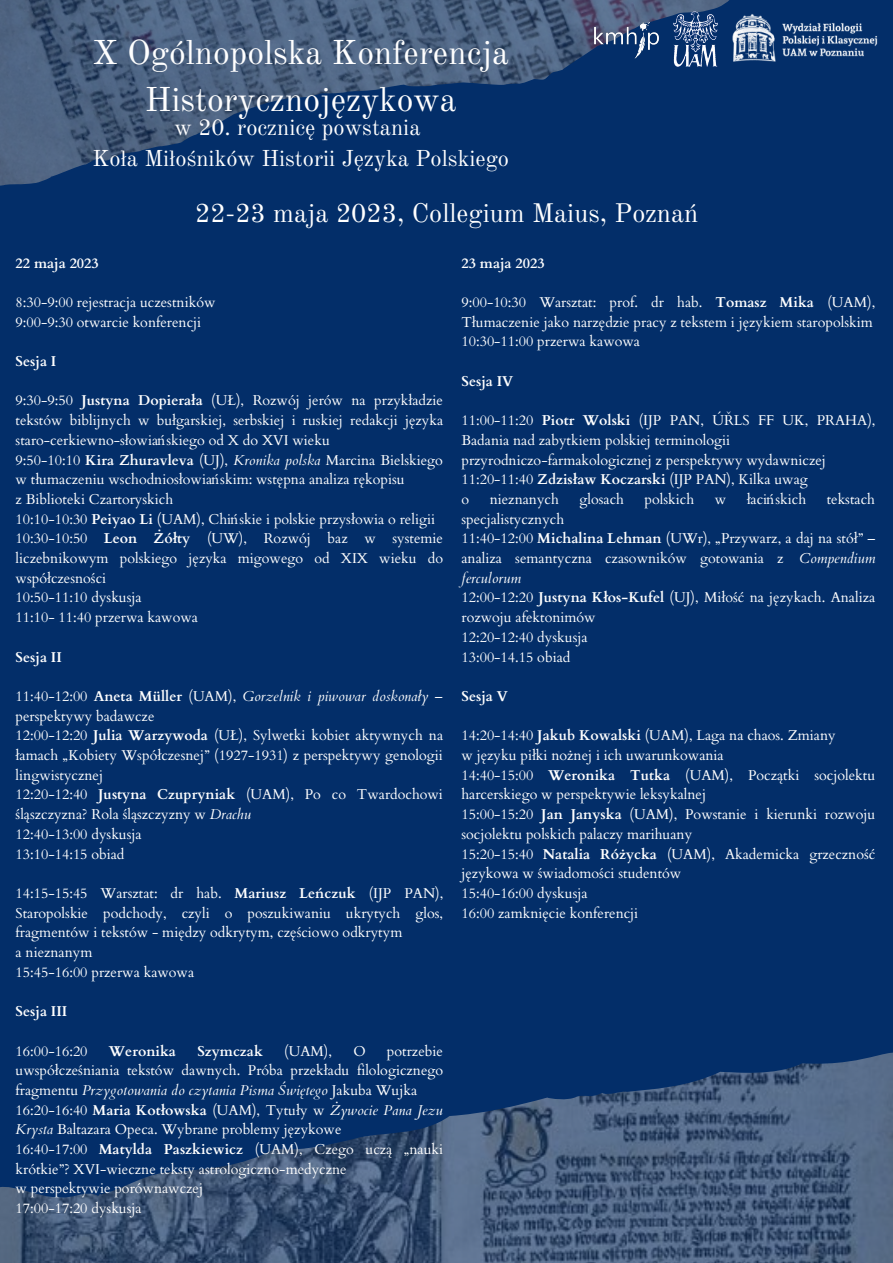
<style>
.page{position:relative;width:893px;height:1263px;background:#032e69}
.page>*{position:absolute;margin:0;border:0;box-sizing:border-box;transform-origin:0 0}
.t1{font:33.75px/47.2px "Old Standard";color:#fff;text-align:center}
.t2{font:26.25px "Old Standard";color:#fff}
.t3{font:22.5px "Old Standard";color:#fff}
.t4{font:14.25px/19.7px "Cardo";color:#fff}
.t5{font:700 14.25px "Cardo";color:#fff}
.s1{font-weight:700}
.s2{font-style:italic}
</style>
<div class="page">
<img style="left:0;top:1052px;width:893px;height:211px">
<img style="left:0;top:0;width:715px;height:186px">
<img style="left:662px;top:1px;width:53px;height:76px">
<img style="left:589px;top:6px;width:73px;height:65px">
<img style="left:715px;top:0;width:163px;height:67px">
<p class="t1" style="left:92px;top:29px;width:418px">X Ogólnopolska Konferencja<br>Historycznojęzykowa</p>
<p class="t3" style="left:175px;top:113px;width:247px">w 20. rocznicę powstania</p>
<p class="t3" style="left:92px;top:145px;width:418px">Koła Miłośników Historii Języka Polskiego</p>
<p class="t2" style="left:195px;top:197px;width:505px">22-23 maja 2023, Collegium Maius, Poznań</p>
<p class="t5" style="left:16px;top:253px;width:85px">22 maja 2023</p>
<p class="t4" style="left:16px;top:293px;width:201px">8:30-9:00 rejestracja uczestników</p>
<p class="t4" style="left:16px;top:312px;width:187px">9:00-9:30 otwarcie konferencji</p>
<p class="t5" style="left:16px;top:352px;width:42px">Sesja I</p>
<p class="t4" style="left:16px;top:391px;width:429px;text-align:justify">9:30-9:50 <span class="s1">Justyna Dopierała</span> (UŁ), Rozwój jerów na przykładzie tekstów biblijnych w bułgarskiej, serbskiej i ruskiej redakcji języka staro-cerkiewno-słowiańskiego od X do XVI wieku</p>
<p class="t4" style="left:16px;top:450px;width:429px">9:50-10:10 <span class="s1">Kira Zhuravleva</span> (UJ), <span class="s2">Kronika polska</span> Marcina Bielskiego w tłumaczeniu wschodniosłowiańskim: wstępna analiza rękopisu</p>
<p class="t4" style="left:16px;top:490px;width:159px">z Biblioteki Czartoryskich</p>
<p class="t4" style="left:16px;top:509px;width:421px">10:10-10:30 <span class="s1">Peiyao Li</span> (UAM), Chińskie i polskie przysłowia o religii</p>
<p class="t4" style="left:16px;top:529px;width:429px;text-align:justify">10:30-10:50 <span class="s1">Leon Żółty</span> (UW), Rozwój baz w systemie liczebnikowym polskiego języka migowego od XIX wieku do współczesności</p>
<p class="t4" style="left:16px;top:588px;width:128px">10:50-11:10 dyskusja</p>
<p class="t4" style="left:16px;top:608px;width:184px">11:10- 11:40 przerwa kawowa</p>
<p class="t5" style="left:16px;top:647px;width:48px">Sesja II</p>
<p class="t4" style="left:16px;top:687px;width:429px">11:40-12:00 <span class="s1">Aneta Müller</span> (UAM), <span class="s2">Gorzelnik i piwowar doskonały</span> – perspektywy badawcze</p>
<p class="t4" style="left:16px;top:726px;width:429px;text-align:justify">12:00-12:20 <span class="s1">Julia Warzywoda</span> (UŁ), Sylwetki kobiet aktywnych na łamach „Kobiety Współczesnej” (1927-1931) z perspektywy genologii lingwistycznej</p>
<p class="t4" style="left:16px;top:785px;width:429px">12:20-12:40 <span class="s1">Justyna Czupryniak</span> (UAM), Po co Twardochowi śląszczyzna? Rola śląszczyzny w <span class="s2">Drachu</span></p>
<p class="t4" style="left:16px;top:824px;width:128px">12:40-13:00 dyskusja</p>
<p class="t4" style="left:16px;top:844px;width:110px">13:10-14:15 obiad</p>
<p class="t4" style="left:16px;top:883px;width:429px;text-align:justify">14:15-15:45 Warsztat: dr hab. <span class="s1">Mariusz Leńczuk</span> (IJP PAN), Staropolskie podchody, czyli o poszukiwaniu ukrytych glos, fragmentów i tekstów - między odkrytym, częściowo odkrytym</p>
<p class="t4" style="left:16px;top:943px;width:78px">a nieznanym</p>
<p class="t4" style="left:16px;top:962px;width:180px">15:45-16:00 przerwa kawowa</p>
<p class="t5" style="left:16px;top:1002px;width:53px">Sesja III</p>
<p class="t4" style="left:16px;top:1041px;width:73px">16:00-16:20</p>
<p class="t5" style="left:109px;top:1041px;width:69px">Weronika</p>
<p class="t5" style="left:197px;top:1041px;width:67px">Szymczak</p>
<p class="t4" style="left:284px;top:1041px;width:49px">(UAM),</p>
<p class="t4" style="left:353px;top:1041px;width:14px">O</p>
<p class="t5" style="left:461px;top:253px;width:85px">23 maja 2023</p>
<p class="t4" style="left:461px;top:293px;width:415px">9:00-10:30 Warsztat: prof. dr hab. <span class="s1">Tomasz Mika</span> (UAM),<br>Tłumaczenie jako narzędzie pracy z tekstem i językiem staropolskim</p>
<p class="t4" style="left:461px;top:332px;width:180px">10:30-11:00 przerwa kawowa</p>
<p class="t5" style="left:461px;top:372px;width:53px">Sesja IV</p>
<p class="t4" style="left:461px;top:411px;width:415px">11:00-11:20 <span class="s1">Piotr Wolski</span> (IJP PAN, ÚŘLS FF UK, PRAHA),<br>Badania nad zabytkiem polskiej terminologii</p>
<p class="t4" style="left:461px;top:450px;width:366px">przyrodniczo-farmakologicznej z perspektywy wydawniczej</p>
<p class="t4" style="left:461px;top:470px;width:348px">11:20-11:40 <span class="s1">Zdzisław Koczarski</span> (IJP PAN), Kilka uwag</p>
<p class="t4" style="left:461px;top:490px;width:9px">o</p>
<p class="t4" style="left:490px;top:490px;width:71px">nieznanych</p>
<p class="t4" style="left:579px;top:490px;width:46px">glosach</p>
<p class="t4" style="left:644px;top:490px;width:51px">polskich</p>
<p class="t4" style="left:714px;top:490px;width:13px">w</p>
<p class="t4" style="left:746px;top:490px;width:61px">łacińskich</p>
<p class="t4" style="left:826px;top:490px;width:50px">tekstach</p>
<p class="t4" style="left:461px;top:509px;width:104px">specjalistycznych</p>
<p class="t4" style="left:461px;top:529px;width:415px;text-align:justify">11:40-12:00 <span class="s1">Michalina Lehman</span> (UWr), „Przywarz, a daj na stół” – analiza semantyczna czasowników gotowania z <span class="s2">Compendium ferculorum</span></p>
<p class="t4" style="left:461px;top:588px;width:415px">12:00-12:20 <span class="s1">Justyna Kłos-Kufel</span> (UJ), Miłość na językach. Analiza rozwoju afektonimów</p>
<p class="t4" style="left:461px;top:627px;width:128px">12:20-12:40 dyskusja</p>
<p class="t4" style="left:461px;top:647px;width:110px">13:00-14.15 obiad</p>
<p class="t5" style="left:461px;top:687px;width:48px">Sesja V</p>
<p class="t4" style="left:461px;top:726px;width:376px">14:20-14:40 <span class="s1">Jakub Kowalski</span> (UAM), Laga na chaos. Zmiany</p>
<p class="t4" style="left:461px;top:746px;width:264px">w języku piłki nożnej i ich uwarunkowania</p>
<p class="t4" style="left:461px;top:765px;width:415px">14:40-15:00 <span class="s1">Weronika Tutka</span> (UAM), Początki socjolektu harcerskiego w perspektywie leksykalnej</p>
<p class="t4" style="left:461px;top:805px;width:415px">15:00-15:20 <span class="s1">Jan Janyska</span> (UAM), Powstanie i kierunki rozwoju socjolektu polskich palaczy marihuany</p>
<p class="t4" style="left:461px;top:844px;width:415px">15:20-15:40 <span class="s1">Natalia Różycka</span> (UAM), Akademicka grzeczność językowa w świadomości studentów</p>
<p class="t4" style="left:461px;top:883px;width:128px">15:40-16:00 dyskusja</p>
<p class="t4" style="left:461px;top:903px;width:178px">16:00 zamknięcie konferencji</p>
<p class="t4" style="left:16px;top:1041px;width:429px;text-align:justify;text-indent:371px">potrzebie uwspółcześniania tekstów dawnych. Próba przekładu filologicznego fragmentu <span class="s2">Przygotowania do czytania Pisma Świętego</span> Jakuba Wujka</p>
<p class="t4" style="left:16px;top:1100px;width:429px">16:20-16:40 <span class="s1">Maria Kotłowska</span> (UAM), Tytuły w <span class="s2">Żywocie Pana Jezu<br>Krysta</span> Baltazara Opeca. Wybrane problemy językowe</p>
<p class="t4" style="left:16px;top:1140px;width:429px">16:40-17:00 <span class="s1">Matylda Paszkiewicz</span> (UAM), Czego uczą „nauki krótkie”? XVI-wieczne teksty astrologiczno-medyczne</p>
<p class="t4" style="left:16px;top:1179px;width:189px">w perspektywie porównawczej</p>
<p class="t4" style="left:16px;top:1199px;width:128px">17:00-17:20 dyskusja</p>
</div>
